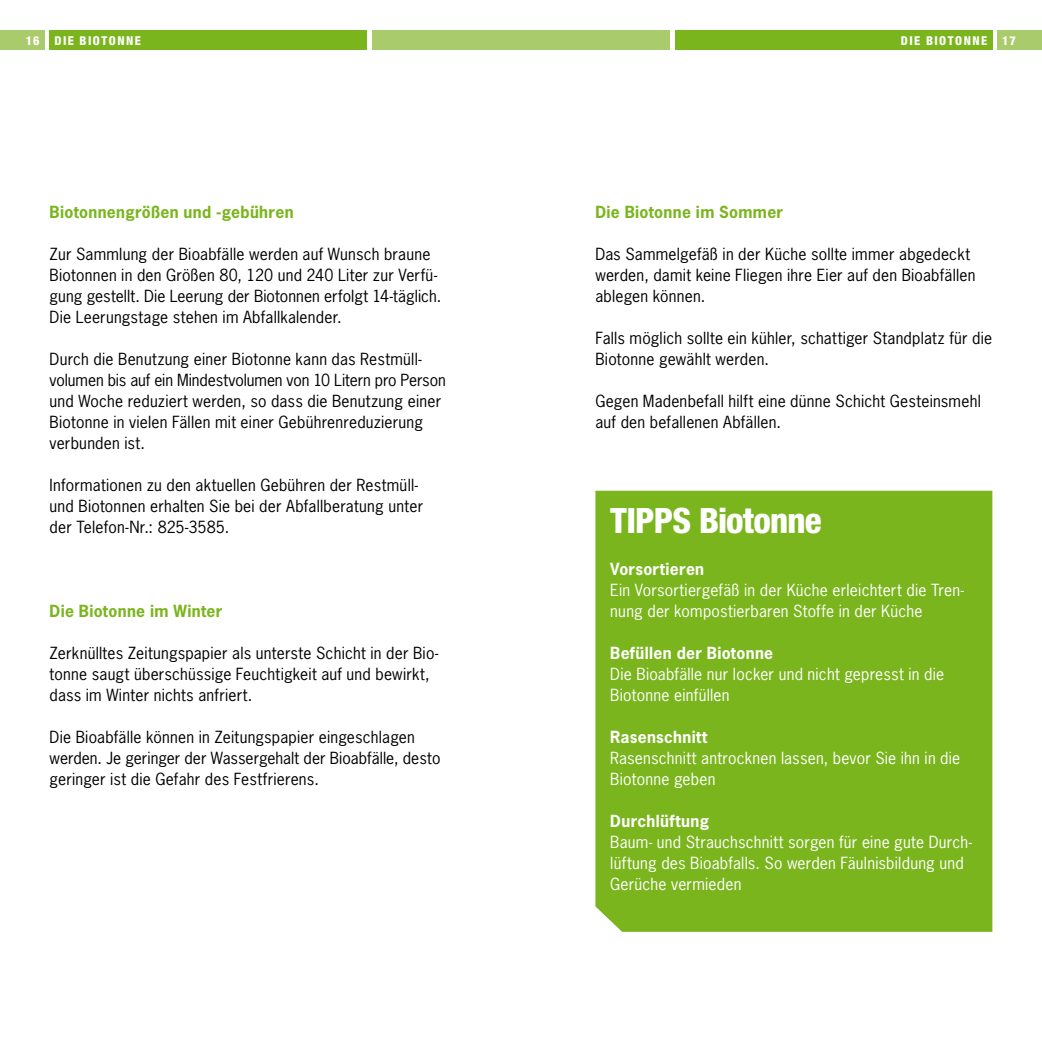
<style>
.page{position:relative;width:1042px;height:1042px;background:#fff}
.page>*{position:absolute;margin:0;border:0;box-sizing:border-box;transform-origin:0 0}
.t1{font:800 condensed 35px "Helvetica Neue";letter-spacing:-.025em;color:#fff}
.t2{font:15.75px/21px "News Gothic";letter-spacing:.015em;color:#000}
.t3{font:15.75px/21px "News Gothic";letter-spacing:.015em;color:#fff}
.t4{font:700 15.75px "News Gothic";letter-spacing:.02em;color:#7ab51d}
.t5{font:700 15.75px "News Gothic";letter-spacing:.02em;color:#fff}
.t6{font:800 condensed 12.25px "Helvetica Neue";letter-spacing:.12em;color:#fff}
</style>
<div class="page">
<div style="left:595px;top:491px;width:397px;height:441px;background:#7ab51d"></div>
<div style="left:997px;top:30px;width:45px;height:20px;background:#a9cb6b"></div>
<div style="left:521px;top:30px;width:149px;height:20px;background:#a9cb6b"></div>
<div style="left:372px;top:30px;width:149px;height:20px;background:#a9cb6b"></div>
<div style="left:0;top:30px;width:45px;height:20px;background:#a9cb6b"></div>
<div style="left:675px;top:30px;width:317px;height:20px;background:#7ab51d"></div>
<div style="left:50px;top:30px;width:317px;height:20px;background:#7ab51d"></div>
<p class="t6" style="left:26px;top:33px;width:117px">16 DIE BIOTONNE</p>
<p class="t6" style="left:901px;top:33px;width:116px">DIE BIOTONNE 17</p>
<p class="t4" style="left:50px;top:201px;width:245px">Biotonnengrößen und -gebühren</p>
<p class="t2" style="left:50px;top:243px;width:393px">Zur Sammlung der Bioabfälle werden auf Wunsch braune Biotonnen in den Größen 80, 120 und 240 Liter zur Verfü&shy;gung gestellt. Die Leerung der Biotonnen erfolgt 14-täglich.<br>Die Leerungstage stehen im Abfallkalender.</p>
<p class="t2" style="left:50px;top:348px;width:398px">Durch die Benutzung einer Biotonne kann das Restmüll&shy;volumen bis auf ein Mindestvolumen von 10 Litern pro Person und Woche reduziert werden, so dass die Benutzung einer Biotonne in vielen Fällen mit einer Gebührenreduzierung verbunden ist.</p>
<p class="t2" style="left:50px;top:474px;width:375px">Informationen zu den aktuellen Gebühren der Restmüll&shy;und Biotonnen erhalten Sie bei der Abfallberatung unter der Telefon-Nr.: 825-3585.</p>
<p class="t4" style="left:50px;top:600px;width:174px">Die Biotonne im Winter</p>
<p class="t2" style="left:50px;top:642px;width:390px">Zerknülltes Zeitungspapier als unterste Schicht in der Bio&shy;tonne saugt überschüssige Feuchtigkeit auf und bewirkt, dass im Winter nichts anfriert.</p>
<p class="t2" style="left:50px;top:726px;width:392px">Die Bioabfälle können in Zeitungspapier eingeschlagen werden. Je geringer der Wassergehalt der Bioabfälle, desto geringer ist die Gefahr des Festfrierens.</p>
<p class="t4" style="left:595px;top:201px;width:189px">Die Biotonne im Sommer</p>
<p class="t2" style="left:595px;top:243px;width:381px">Das Sammelgefäß in der Küche sollte immer abgedeckt werden, damit keine Fliegen ihre Eier auf den Bioabfällen ablegen können.</p>
<p class="t2" style="left:595px;top:327px;width:398px">Falls möglich sollte ein kühler, schattiger Standplatz für die<br>Biotonne gewählt werden.</p>
<p class="t2" style="left:595px;top:390px;width:387px">Gegen Madenbefall hilft eine dünne Schicht Gesteinsmehl auf den befallenen Abfällen.</p>
<h1 class="t1" style="left:610px;top:498px;width:44px">TIPPS</h1>
<h1 class="t1" style="left:699px;top:498px;width:124px">BIOTONNE</h1>
<p class="t5" style="left:610px;top:558px;width:95px">Vorsortieren</p>
<p class="t3" style="left:610px;top:579px;width:355px">Ein Vorsortiergefäß in der Küche erleichtert die Tren&shy;nung der kompostierbaren Stoffe in der Küche</p>
<p class="t5" style="left:610px;top:642px;width:164px">Befüllen der Biotonne</p>
<p class="t3" style="left:610px;top:663px;width:335px">Die Bioabfälle nur locker und nicht gepresst in die<br>Biotonne einfüllen</p>
<p class="t5" style="left:610px;top:726px;width:99px">Rasenschnitt</p>
<p class="t3" style="left:610px;top:747px;width:351px">Rasenschnitt antrocknen lassen, bevor Sie ihn in die<br>Biotonne geben</p>
<p class="t5" style="left:610px;top:810px;width:100px">Durchlüftung</p>
<p class="t3" style="left:610px;top:831px;width:363px">Baum- und Strauchschnitt sorgen für eine gute Durch&shy;lüftung des Bioabfalls. So werden Fäulnisbildung und<br>Gerüche vermieden</p>
</div>
